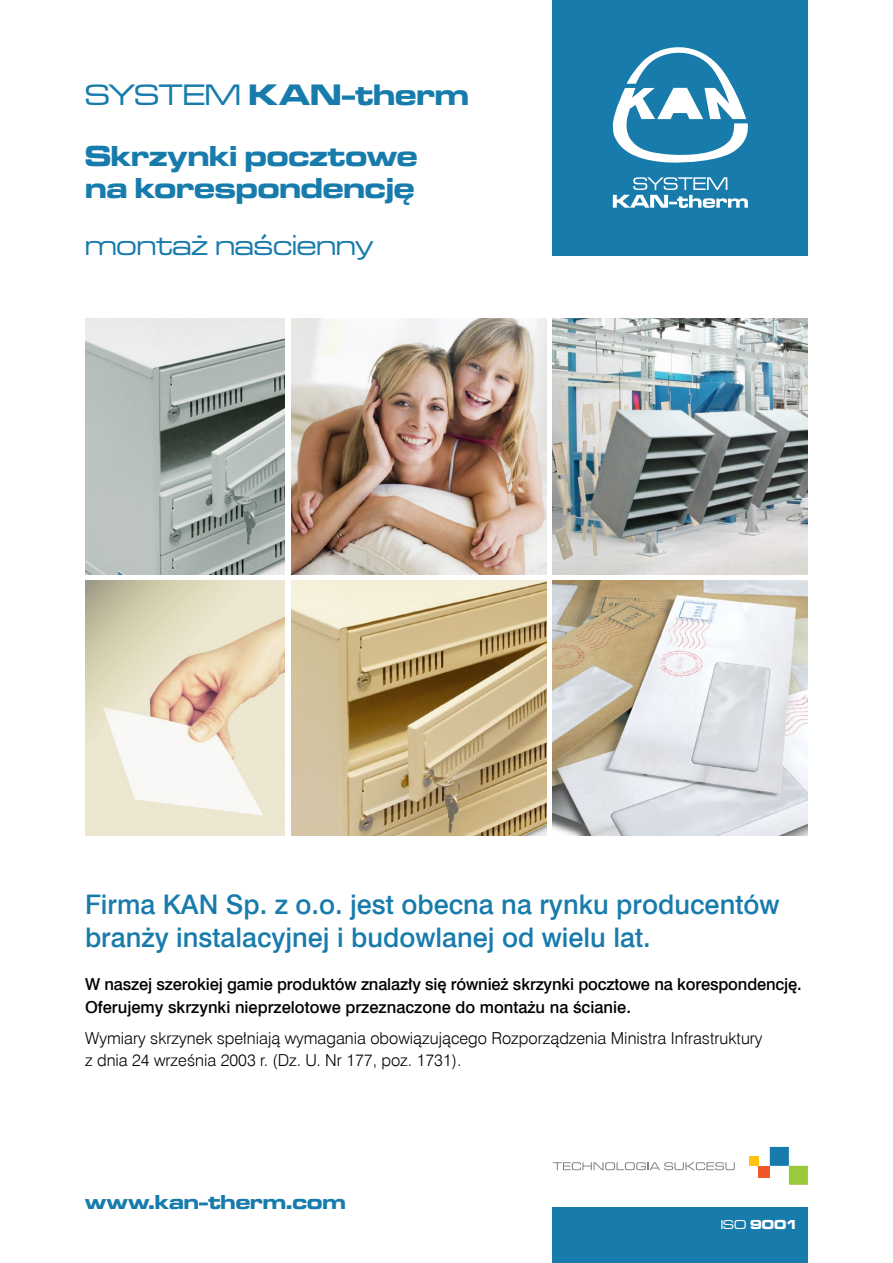
<style>
.page{position:relative;width:893px;height:1263px;background:#fff}
.page>*{position:absolute;margin:0;border:0;box-sizing:border-box;transform-origin:0 0}
.t1{font:30.75px "Microgramma D Bol Ext";color:#177bac}
.t2{font:30px/31.5px "Microgramma D Bol Ext";color:#177bac}
.t3{font:30px "Microgramma D Med Ext";color:#177bac}
.t4{font:27px/33px "Swis 721 Md EU";color:#177bac}
.t5{font:21px "Microgramma D Bol Ext";color:#177bac}
.t6{font:16.5px/22.5px "Swis 721 Md EU";letter-spacing:-.01em;color:#000}
.t7{font:16.5px/22.5px "Swis 721 Lt EU";color:#000}
.t8{font:13.5px "Microgramma D Bol Ext";color:#fff}
.s1{font-family:"Microgramma D Med Ext"}
</style>
<div class="page">
<div style="left:553px;top:0;width:255px;height:255px;background:#177bac"></div>
<img style="left:291px;top:580px;width:255px;height:256px">
<img style="left:291px;top:319px;width:255px;height:255px">
<img style="left:85px;top:319px;width:200px;height:255px">
<img style="left:553px;top:580px;width:255px;height:256px">
<img style="left:553px;top:319px;width:255px;height:255px">
<img style="left:85px;top:580px;width:200px;height:256px">
<svg style="left:613px;top:47px;width:135px;height:161px"></svg>
<div style="left:553px;top:1208px;width:255px;height:55px;background:#177bac"></div>
<div style="left:758px;top:1166px;width:12px;height:11px;background:#f15628"></div>
<div style="left:749px;top:1156px;width:9px;height:10px;background:#ffc20e"></div>
<div style="left:789px;top:1166px;width:19px;height:19px;background:#9aca3c"></div>
<div style="left:770px;top:1147px;width:19px;height:19px;background:#177bac"></div>
<svg style="left:553px;top:1162px;width:182px;height:8px"></svg>
<h1 class="t1" style="left:85px;top:74px;width:385px"><span class="s1">SYSTEM</span> KAN‑therm</h1>
<h2 class="t2" style="left:85px;top:140px;width:334px">Skrzynki pocztowe na korespondencję</h2>
<h2 class="t3" style="left:85px;top:226px;width:290px">montaż naścienny</h2>
<h3 class="t4" style="left:85px;top:889px;width:696px">Firma KAN Sp. z o.o. jest obecna na rynku producentów branży instalacyjnej i budowlanej od wielu lat.</h3>
<p class="t6" style="left:85px;top:974px;width:718px">W naszej szerokiej gamie produktów znalazły się również skrzynki pocztowe na korespondencję.<br>Oferujemy skrzynki nieprzelotowe przeznaczone do montażu na ścianie.</p>
<p class="t7" style="left:85px;top:1027px;width:679px">Wymiary skrzynek spełniają wymagania obowiązującego Rozporządzenia Ministra Infrastruktury z dnia 24 września 2003 r. (Dz. U. Nr 177, poz. 1731).</p>
<p class="t5" style="left:85px;top:1188px;width:262px">www.kan-therm.com</p>
<p class="t8" style="left:721px;top:1216px;width:79px"><span class="s1">ISO</span> 9001</p>
</div>
